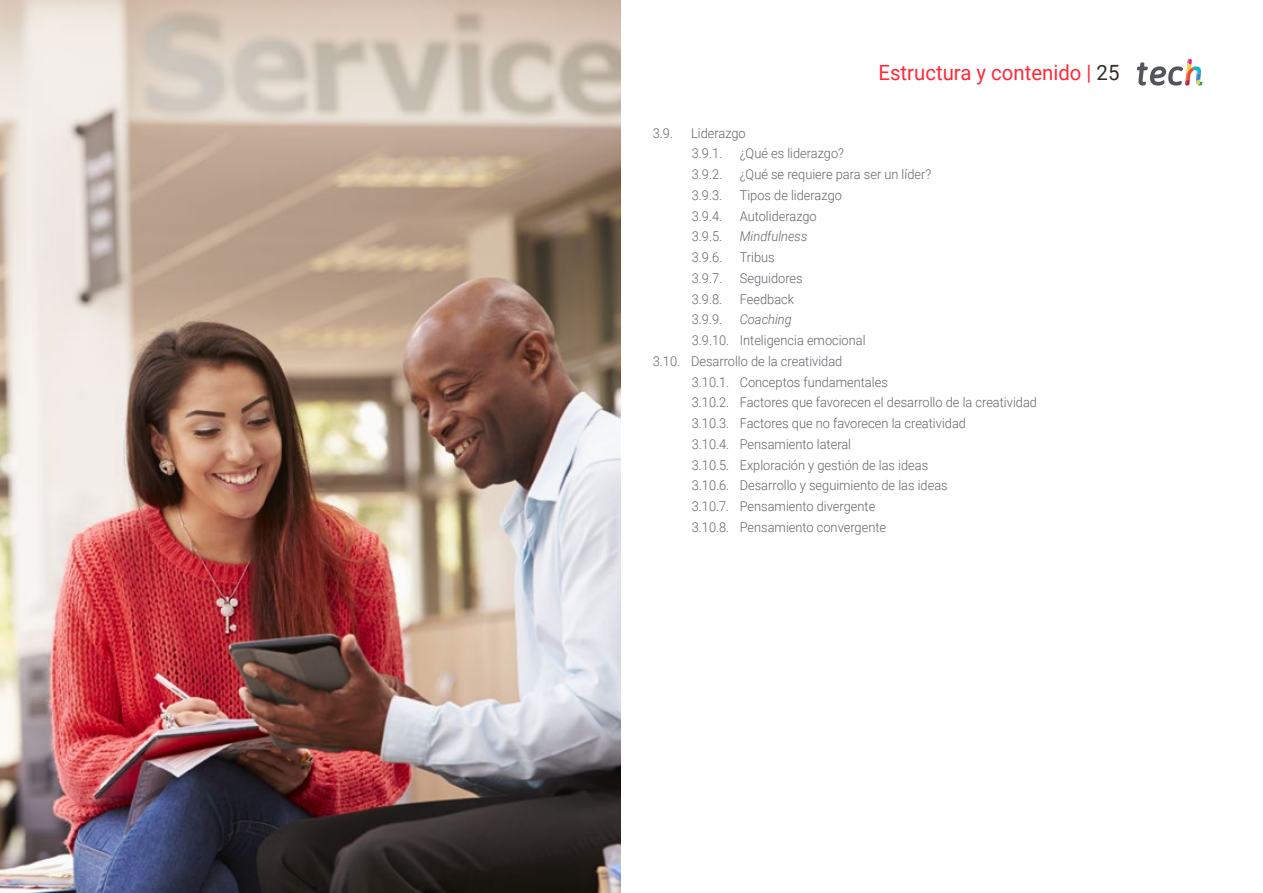
<style>
.page{position:relative;width:1263px;height:893px;background:#fff}
.page>*{position:absolute;margin:0;border:0;box-sizing:border-box;transform-origin:0 0}
.t1{font:21px "Roboto";color:#ff293a}
.t2{font:300 13.5px/20.7px "Roboto";color:#61646a;scale:.95 1}
.t3{font:italic 300 13.5px "Roboto";color:#61646a;scale:.95 1}
.s1{color:#312e20}
</style>
<div class="page">
<img style="left:0;top:0;width:621px;height:893px">
<svg style="left:1137px;top:59px;width:65px;height:27px"></svg>
<p class="t2" style="left:653px;top:122px;width:23px">3.9.</p>
<p class="t2" style="left:691px;top:122px;width:59px">Liderazgo<br>3.9.1.</p>
<p class="t2" style="left:740px;top:143px;width:111px">¿Qué es liderazgo?</p>
<h1 class="t1" style="left:878px;top:57px;width:242px">Estructura y contenido | <span class="s1">25</span></h1>
<p class="t2" style="left:692px;top:164px;width:34px">3.9.2.</p>
<p class="t2" style="left:740px;top:164px;width:203px">¿Qué se requiere para ser un líder?</p>
<p class="t2" style="left:692px;top:184px;width:34px">3.9.3.</p>
<p class="t2" style="left:740px;top:184px;width:109px">Tipos de liderazgo</p>
<p class="t2" style="left:692px;top:205px;width:34px">3.9.4.</p>
<p class="t2" style="left:740px;top:205px;width:83px">Autoliderazgo</p>
<p class="t2" style="left:692px;top:226px;width:34px">3.9.5.</p>
<p class="t3" style="left:740px;top:227px;width:73px">Mindfulness</p>
<p class="t2" style="left:692px;top:247px;width:34px">3.9.6.</p>
<p class="t2" style="left:740px;top:247px;width:38px">Tribus</p>
<p class="t2" style="left:692px;top:267px;width:34px">3.9.7.</p>
<p class="t2" style="left:740px;top:267px;width:68px">Seguidores</p>
<p class="t2" style="left:692px;top:288px;width:34px">3.9.8.</p>
<p class="t2" style="left:740px;top:288px;width:59px">Feedback</p>
<p class="t2" style="left:692px;top:309px;width:34px">3.9.9.</p>
<p class="t3" style="left:740px;top:310px;width:56px">Coaching</p>
<p class="t2" style="left:653px;top:330px;width:226px;text-indent:39px">3.9.10. Inteligencia emocional<br>3.10. Desarrollo de la creatividad</p>
<p class="t2" style="left:692px;top:371px;width:365px">3.10.1. Conceptos fundamentales<br>3.10.2. Factores que favorecen el desarrollo de la creatividad 3.10.3. Factores que no favorecen la creatividad<br>3.10.4. Pensamiento lateral<br>3.10.5. Exploración y gestión de las ideas<br>3.10.6. Desarrollo y seguimiento de las ideas<br>3.10.7. Pensamiento divergente<br>3.10.8. Pensamiento convergente</p>
</div>
